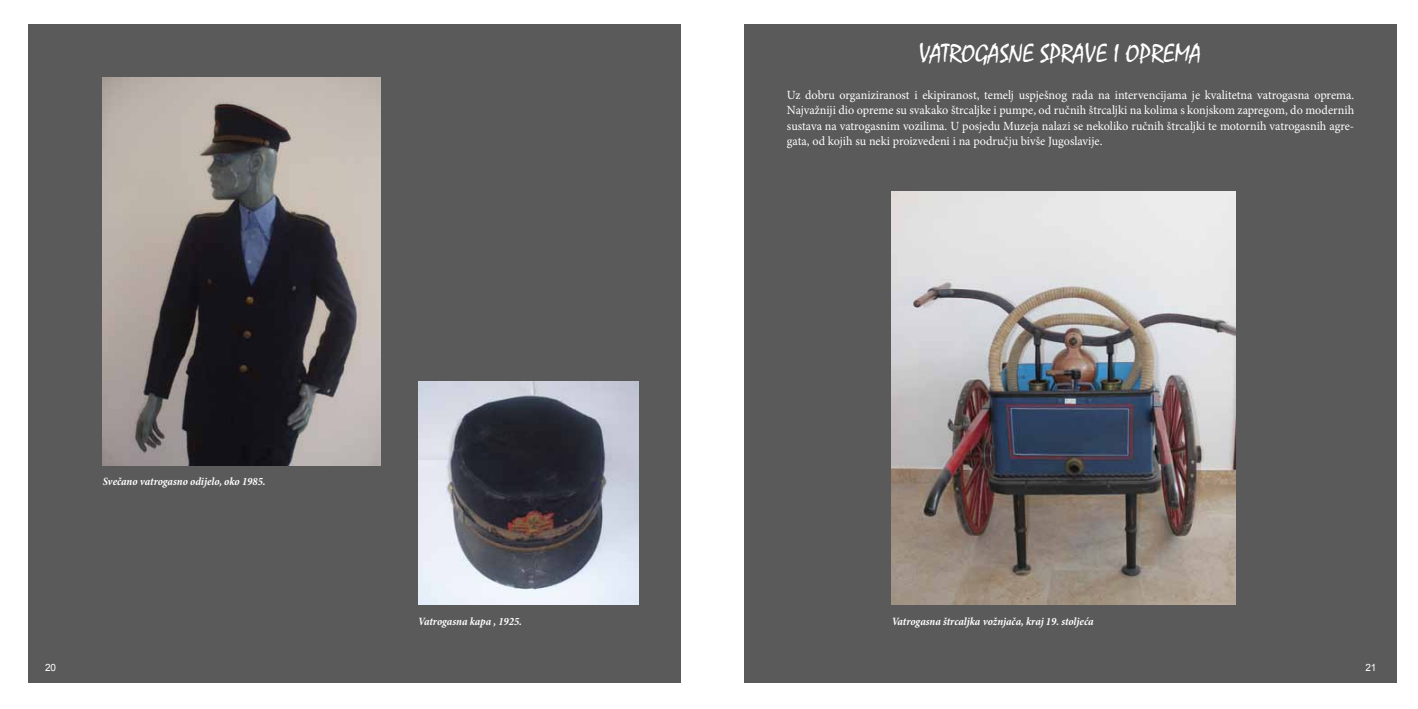
<style>
.page{position:relative;width:1418px;height:709px;background:#fff}
.page>*{position:absolute;margin:0;border:0;box-sizing:border-box;transform-origin:0 0}
.t1{font:26.25px "Mistral";color:#fff}
.t2{font:12.5px/15px "Minion Pro";color:#fff;text-align:justify}
.t3{font:italic 700 condensed 11.25px "Minion Pro";letter-spacing:-.005em;color:#fff}
.t4{font:10px "Arial";color:#fff}
</style>
<div class="page">
<div style="left:744px;top:25px;width:652px;height:658px;background:#5a5a5a"></div>
<div style="left:28px;top:25px;width:652px;height:658px;background:#5a5a5a"></div>
<img style="left:103px;top:78px;width:277px;height:387px">
<img style="left:418px;top:381px;width:221px;height:223px">
<img style="left:891px;top:191px;width:344px;height:413px">
<p class="t3" style="left:103px;top:473px;width:164px">Svečano vatrogasno odijelo, oko 1985.</p>
<p class="t1" style="left:919px;top:38px;width:284px">VATROGASNE SPRAVE I OPREMA</p>
<p class="t2" style="left:787px;top:88px;width:568px">Uz dobru organiziranost i ekipiranost, temelj uspješnog rada na intervencijama je kvalitetna vatrogasna oprema.<br>Najvažniji dio opreme su svakako štrcaljke i pumpe, od ručnih štrcaljki na kolima s konjskom zapregom, do modernih sustava na vatrogasnim vozilima. U posjedu Muzeja nalazi se nekoliko ručnih štrcaljki te motornih vatrogasnih agre&shy;gata, od kojih su neki proizvedeni i na području bivše Jugoslavije.</p>
<p class="t3" style="left:418px;top:613px;width:105px">Vatrogasna kapa , 1925.</p>
<p class="t3" style="left:891px;top:613px;width:203px">Vatrogasna štrcaljka vožnjača, kraj 19. stoljeća</p>
<p class="t4" style="left:45px;top:661px;width:13px">20</p>
<p class="t4" style="left:1365px;top:661px;width:13px">21</p>
</div>
